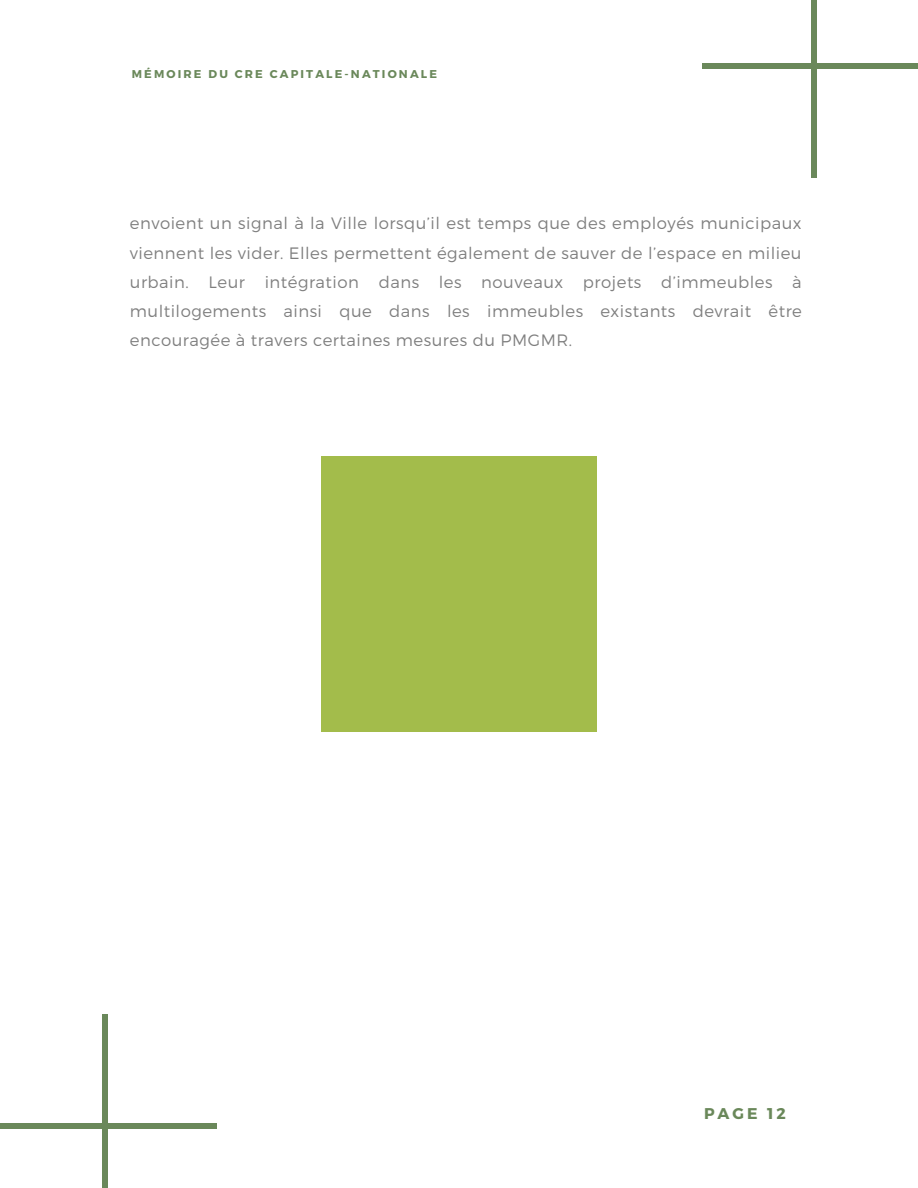
<style>
.page{position:relative;width:918px;height:1188px;background:#fff}
.page>*{position:absolute;margin:0;border:0;box-sizing:border-box;transform-origin:0 0}
.t1{font:300 16.5px/29.2px "Montserrat";letter-spacing:.03em;color:#000;text-align:justify}
.t2{font:700 15.6px "Montserrat";letter-spacing:.19em;color:#6a885a}
.t3{font:700 11.4px "Montserrat";letter-spacing:.19em;color:#6a885a}
</style>
<div class="page">
<div style="left:811px;top:0;width:6px;height:178px;background:#6a885a"></div>
<div style="left:703px;top:64px;width:215px;height:5px;background:#6a885a"></div>
<div style="left:102px;top:1014px;width:6px;height:174px;background:#6a885a"></div>
<div style="left:0;top:1123px;width:217px;height:5px;background:#6a885a"></div>
<div style="left:321px;top:456px;width:276px;height:276px;background:#a3bc4b"></div>
<p class="t3" style="left:132px;top:67px;width:307px">MÉMOIRE DU CRE CAPITALE-NATIONALE</p>
<p class="t1" style="left:130px;top:208px;width:674px">envoient un signal à la Ville lorsqu’il est temps que des employés municipaux viennent les vider. Elles permettent également de sauver de l’espace en milieu urbain. Leur intégration dans les nouveaux projets d’immeubles à multilogements ainsi que dans les immeubles existants devrait être encouragée à travers certaines mesures du PMGMR.</p>
<p class="t2" style="left:704px;top:1104px;width:83px">PAGE 12</p>
</div>
